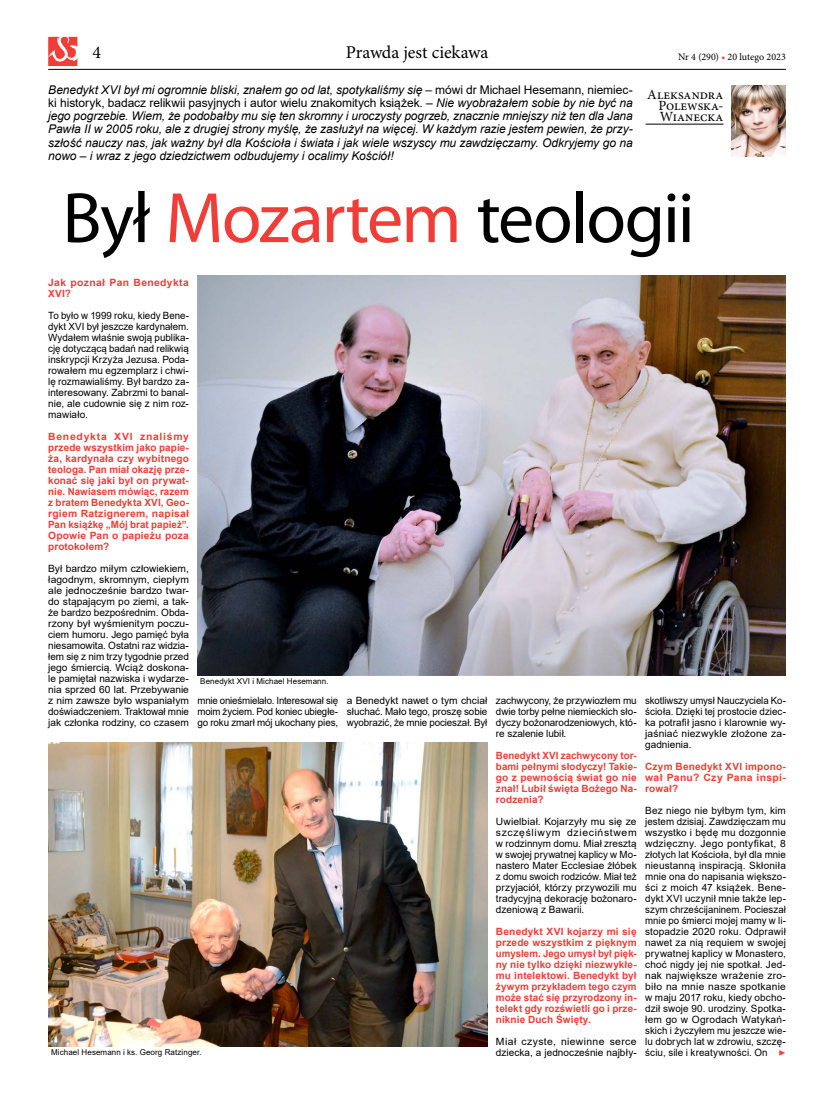
<style>
.page{position:relative;width:820px;height:1106px;background:#fff}
.page>*{position:absolute;margin:0;border:0;box-sizing:border-box;transform-origin:0 0}
.t1{font:72px "Myriad Pro";letter-spacing:-.02em;color:#000}
.t2{font:18px "Minion Pro";color:#000}
.t3{font:14px/11px "Minion Pro";color:#000;text-align:justify}
.t4{font:italic 12px/13.2px "Arial";letter-spacing:-.005em;color:#000;text-align:justify}
.t5{font:italic 12px "Minion Pro";color:#f13d37}
.t6{font:10px/11px "Arial";color:#000;text-align:justify}
.t7{font:700 10px/11px "Arial";letter-spacing:.015em;color:#f13d37;text-align:justify}
.t8{font:700 10px/11px "Arial";letter-spacing:.015em;color:#f13d37;scale:1.04 1}
.t9{font:10px/11px "Arial";color:#000;text-align:justify;scale:.96 1}
.t10{font:10px/11px "Arial";letter-spacing:.025em;color:#000;scale:1.04 1}
.t11{font:10px "Minion Pro";color:#000}
.t12{font:8px "Arial";letter-spacing:.01em;color:#000}
.s1{color:#f13d37}
.s2{font-style:normal}
</style>
<div class="page">
<hr style="left:645px;top:124px;width:78px;height:1px;background:#000">
<img style="left:731px;top:85px;width:54px;height:72px">
<img style="left:197px;top:276px;width:588px;height:399px">
<img style="left:48px;top:743px;width:439px;height:303px">
<hr style="left:48px;top:69px;width:737px;height:1px;background:#000">
<svg style="left:48px;top:37px;width:29px;height:29px"></svg>
<h2 class="t2" style="left:92px;top:40px;width:10px">4</h2>
<h2 class="t2" style="left:345px;top:40px;width:144px">Prawda jest ciekawa</h2>
<p class="t11" style="left:677px;top:50px;width:109px">Nr 4 (290) <span class="s1">•</span> 20 lutego 2023</p>
<p class="t4" style="left:48px;top:83px;width:585px">Benedykt XVI był mi ogromnie bliski, znałem go od lat, spotykaliśmy się <span class="s2">– mówi dr Michael Hesemann, niemiec&shy;ki historyk, badacz relikwii pasyjnych i autor wielu znakomitych książek.</span> – Nie wyobrażałem sobie by nie być na jego pogrzebie. Wiem, że podobałby mu się ten skromny i uroczysty pogrzeb, znacznie mniejszy niż ten dla Jana Pawła II w 2005 roku, ale z drugiej strony myślę, że zasłużył na więcej. W każdym razie jestem pewien, że przy&shy;szłość nauczy nas, jak ważny był dla Kościoła i świata i jak wiele wszyscy mu zawdzięczamy. Odkryjemy go na nowo – i wraz z jego dziedzictwem odbudujemy i ocalimy Kościół!</p>
<h1 class="t1" style="left:62px;top:173px;width:633px">Był <span class="s1">Mozartem</span> teologii</h1>
<h3 class="t3" style="left:658px;top:89px;width:66px;text-indent:-11px">Aleksandra Polewska-Wianecka</h3>
<p class="t8" style="left:48px;top:277px;width:137px">Jak poznał Pan Benedykta<br>XVI?</p>
<p class="t6" style="left:48px;top:310px;width:142px">To było w 1999 roku, kiedy Bene&shy;dykt XVI był jeszcze kardynałem.<br>Wydałem właśnie swoją publika&shy;cję dotyczącą badań nad relikwią inskrypcji Krzyża Jezusa. Poda&shy;rowałem mu egzemplarz i chwi&shy;lę rozmawialiśmy. Był bardzo za&shy;interesowany. Zabrzmi to banal&shy;nie, ale cudownie się z nim roz&shy;mawiało.</p>
<p class="t8" style="left:48px;top:431px;width:137px;text-align:justify">Benedykta XVI znaliśmy przede wszystkim jako papie&shy;ża, kardynała czy wybitnego teologa. Pan miał okazję prze&shy;konać się jaki był on prywat&shy;nie. Nawiasem mówiąc, razem z bratem Benedykta XVI, Geo&shy;rgiem Ratzignerem, napisał Pan książkę „Mój brat papież”.<br>Opowie Pan o papieżu poza protokołem?</p>
<p class="t6" style="left:48px;top:563px;width:142px">Był bardzo miłym człowiekiem, łagodnym, skromnym, ciepłym ale jednocześnie bardzo twar&shy;do stąpającym po ziemi, a tak&shy;że bardzo bezpośrednim. Obda&shy;rzony był wyśmienitym poczu&shy;ciem humoru. Jego pamięć była niesamowita. Ostatni raz widzia&shy;łem się z nim trzy tygodnie przed jego śmiercią. Wciąż doskona&shy;le pamiętał nazwiska i wydarze&shy;nia sprzed 60 lat. Przebywanie z nim zawsze było wspaniałym doświadczeniem. Traktował mnie jak członka rodziny, co czasem</p>
<p class="t12" style="left:200px;top:675px;width:130px">Benedykt XVI i Michael Hesemann.</p>
<p class="t9" style="left:197px;top:695px;width:148px">mnie onieśmielało. Interesował się moim życiem. Pod koniec ubiegłe&shy;go roku zmarł mój ukochany pies,</p>
<p class="t6" style="left:346px;top:695px;width:142px">a Benedykt nawet o tym chciał słuchać. Mało tego, proszę sobie wyobrazić, że mnie pocieszał. Był</p>
<p class="t6" style="left:495px;top:695px;width:142px">zachwycony, że przywiozłem mu dwie torby pełne niemieckich sło&shy;dyczy bożonarodzeniowych, któ&shy;re szalenie lubił.</p>
<p class="t7" style="left:495px;top:750px;width:142px">Benedykt XVI zachwycony tor&shy;bami pełnymi słodyczy! Takie&shy;go z pewnością świat go nie znał! Lubił święta Bożego Na&shy;rodzenia?</p>
<p class="t6" style="left:495px;top:816px;width:142px">Uwielbiał. Kojarzyły mu się ze szczęśliwym dzieciństwem w rodzinnym domu. Miał zresztą w swojej prywatnej kaplicy w Mo&shy;nastero Mater Ecclesiae żłóbek z domu swoich rodziców. Miał też przyjaciół, którzy przywozili mu tradycyjną dekorację bożonaro&shy;dzeniową z Bawarii.</p>
<p class="t7" style="left:495px;top:926px;width:142px">Benedykt XVI kojarzy mi się przede wszystkim z pięknym umysłem. Jego umysł był pięk&shy;ny nie tylko dzięki niezwykłe&shy;mu intelektowi. Benedykt był żywym przykładem tego czym może stać się przyrodzony in&shy;telekt gdy rozświetli go i prze&shy;niknie Duch Święty.</p>
<p class="t10" style="left:495px;top:1036px;width:137px">Miał czyste, niewinne serce dziecka, a jednocześnie najbły-</p>
<p class="t9" style="left:645px;top:695px;width:148px">skotliwszy umysł Nauczyciela Ko&shy;ścioła. Dzięki tej prostocie dziec&shy;ka potrafił jasno i klarownie wy&shy;jaśniać niezwykle złożone za&shy;gadnienia.</p>
<p class="t7" style="left:645px;top:761px;width:142px">Czym Benedykt XVI impono&shy;wał Panu? Czy Pana inspi&shy;rował?</p>
<p class="t6" style="left:645px;top:805px;width:142px">Bez niego nie byłbym tym, kim jestem dzisiaj. Zawdzięczam mu wszystko i będę mu dozgonnie wdzięczny. Jego pontyfikat, 8 złotych lat Kościoła, był dla mnie nieustanną inspiracją. Skłoniła mnie ona do napisania większo&shy;ści z moich 47 książek. Bene&shy;dykt XVI uczynił mnie także lep&shy;szym chrześcijaninem. Pocieszał mnie po śmierci mojej mamy w li&shy;stopadzie 2020 roku. Odprawił nawet za nią requiem w swojej prywatnej kaplicy w Monastero, choć nigdy jej nie spotkał. Jed&shy;nak największe wrażenie zro&shy;biło na mnie nasze spotkanie w maju 2017 roku, kiedy obcho&shy;dził swoje 90. urodziny. Spotka&shy;łem go w Ogrodach Watykań&shy;skich i życzyłem mu jeszcze wie&shy;lu dobrych lat w zdrowiu, szczę&shy;ściu, sile i kreatywności. On</p>
<p class="t12" style="left:51px;top:1046px;width:152px">Michael Hesemann i ks. Georg Ratzinger.</p>
<p class="t5" style="left:778px;top:1044px;width:9px">▶</p>
</div>
